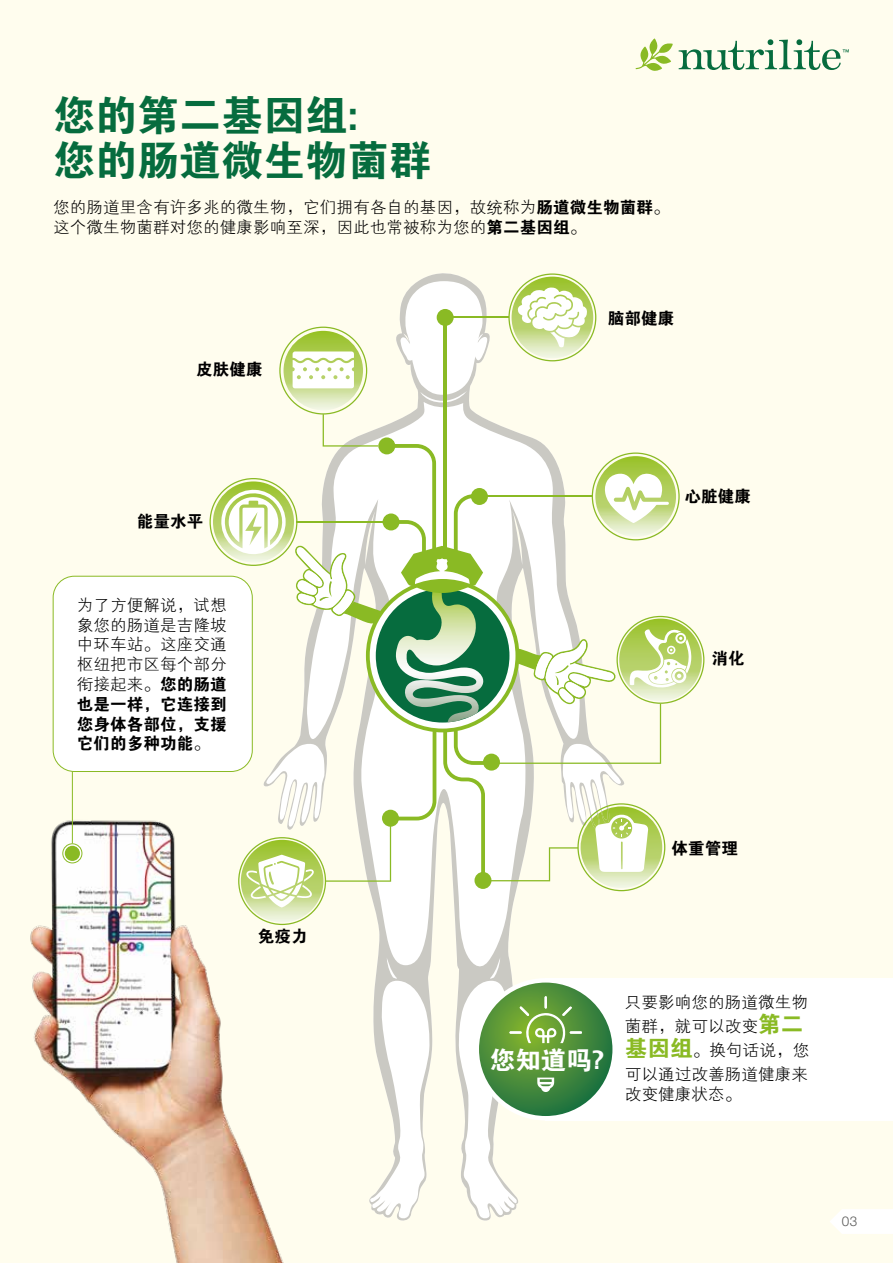
<style>
.page{position:relative;width:893px;height:1263px;background:#fffdee}
.page>*{position:absolute;margin:0;border:0;box-sizing:border-box;transform-origin:0 0}
.t1{font:42px/45px "FZDHTK GBK1 0";color:#066c3e}
.t2{font:25.5px "FZDHTK GBK1 0";color:#fff}
.t3{font:16.5px/19.8px "FZXH1 K GBK1 0";letter-spacing:.01em;color:#000}
.t4{font:16.5px/19.8px "FZDHTK GBK1 0";letter-spacing:.01em;color:#000;text-align:justify}
.t5{font:300 13.5px "Helvetica Neue LT Std";color:#575756}
.s1{font-family:"FZDHTK GBK1 0"}
.s2{font-family:"FZDHTK GBK1 0";font-size:22.5px;color:#8aba24}
</style>
<div class="page">
<div style="left:53px;top:576px;width:199px;height:195px;background:#fff;border-radius:21px"></div>
<div style="left:53px;top:576px;width:200px;height:196px;border:1px solid #8aba24;border-radius:21px"></div>
<img style="left:30px;top:785px;width:254px;height:478px">
<div style="left:546px;top:978px;width:347px;height:142px;background:#fff"></div>
<svg style="left:636px;top:38px;width:37px;height:33px"></svg>
<svg style="left:679px;top:39px;width:170px;height:31px"></svg>
<svg style="left:262px;top:925px;width:363px;height:295px"></svg>
<svg style="left:209px;top:273px;width:495px;height:652px"></svg>
<div style="left:62px;top:843px;width:20px;height:20px;border:1px solid #8aba24;border-radius:50%"></div>
<div style="left:65px;top:846px;width:15px;height:15px;background:#8aba24;border-radius:50%"></div>
<hr style="left:72px;top:772px;width:1px;height:71px;background:#8aba24">
<svg style="left:477px;top:980px;width:138px;height:138px;background:#529147"></svg>
<div style="left:474px;top:978px;width:143px;height:142px;border:4px solid #fff;border-radius:50%"></div>
<svg style="left:509px;top:996px;width:73px;height:47px;background:#7aab50"></svg>
<svg style="left:537px;top:1077px;width:17px;height:15px"></svg>
<svg style="left:830px;top:1209px;width:63px;height:25px"></svg>
<h1 class="t1" style="left:53px;top:94px;width:380px">您的第二基因组:<br>您的肠道微生物菌群</h1>
<p class="t3" style="left:53px;top:197px;width:618px">您的肠道里含有许多兆的微生物，它们拥有各自的基因，故统称为<span class="s1">肠道微生物菌群</span>。这个微生物菌群对您的健康影响至深，因此也常被称为您的<span class="s1">第二基因组</span>。</p>
<p class="t4" style="left:196px;top:360px;width:68px">皮肤健康</p>
<p class="t4" style="left:137px;top:512px;width:68px">能量水平</p>
<p class="t3" style="left:77px;top:595px;width:151px;text-align:justify">为了方便解说，试想象您的肠道是吉隆坡中环车站。这座交通枢纽把市区每个部分衔接起来。<span class="s1">您的肠道</span></p>
<p class="t4" style="left:77px;top:694px;width:151px">也是一样，它连接到您身体各部位，支援它们的多种功能。</p>
<p class="t4" style="left:258px;top:927px;width:51px">免疫力</p>
<p class="t4" style="left:608px;top:309px;width:68px">脑部健康</p>
<p class="t4" style="left:684px;top:487px;width:68px">心脏健康</p>
<p class="t4" style="left:712px;top:649px;width:35px">消化</p>
<p class="t4" style="left:672px;top:839px;width:68px">体重管理</p>
<h2 class="t2" style="left:490px;top:1046px;width:116px">您知道吗?</h2>
<p class="t3" style="left:625px;top:991px;width:186px;line-height:24px">只要影响您的肠道微生物菌群，就可以改变<span class="s2">第二基因组</span>。换句话说，您可以通过改善肠道健康来</p>
<p class="t3" style="left:625px;top:1085px;width:118px">改变健康状态。</p>
<p class="t5" style="left:842px;top:1213px;width:17px">03</p>
</div>
